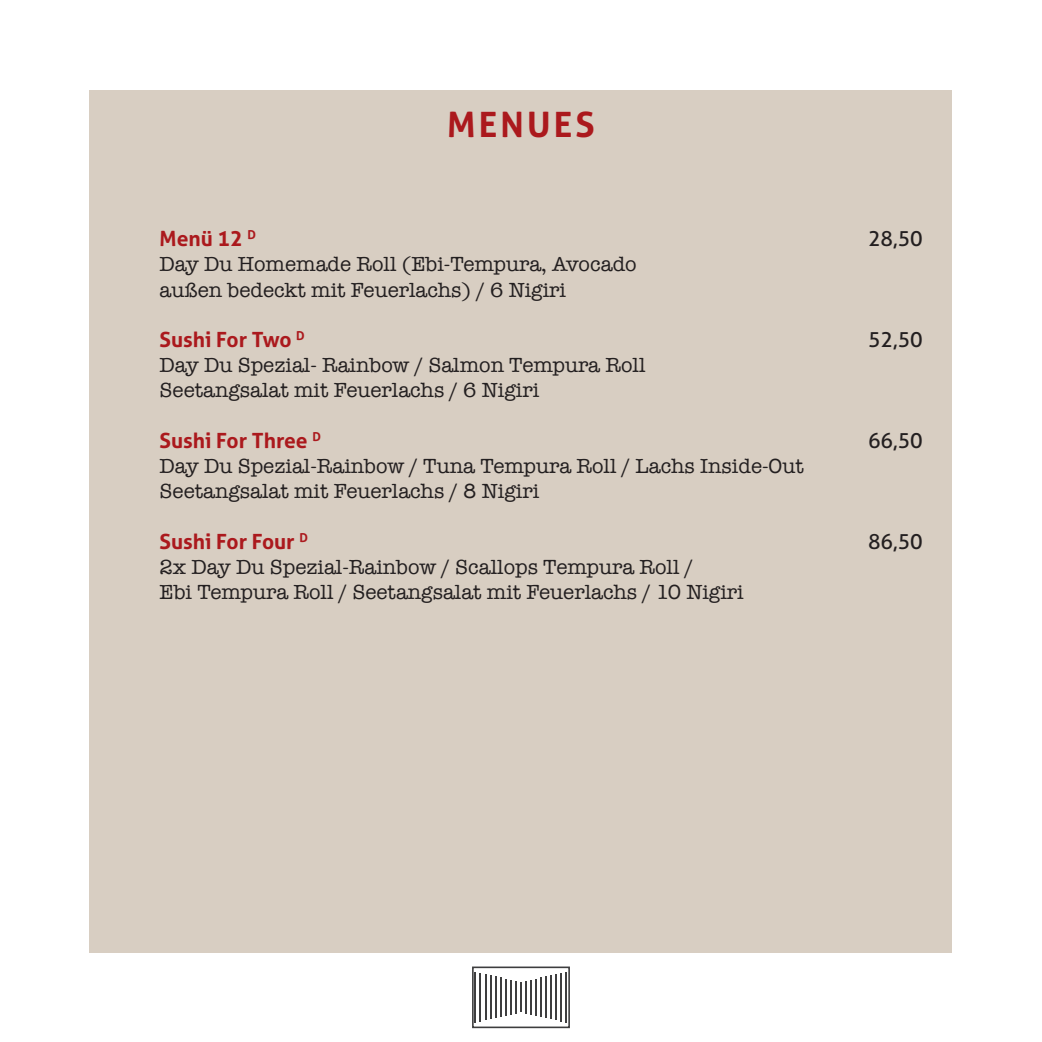
<style>
.page{position:relative;width:1042px;height:1042px;background:#fff}
.page>*{position:absolute;margin:0;border:0;box-sizing:border-box;transform-origin:0 0}
.t1{font:700 35px "Aller";letter-spacing:.09em;color:#ab191d}
.t2{font:21px "American Typewriter";color:#231f20}
.t3{font:700 21px "Aller";color:#ab191d}
.t4{font:21px "Aller";color:#231f20}
</style>
<div class="page">
<div style="left:472px;top:966px;width:98px;height:62px;border:2px solid #3e3e3f"></div>
<hr style="left:474px;top:972px;width:2px;height:50px;background:#3e3e3f">
<hr style="left:479px;top:973px;width:2px;height:48px;background:#3e3e3f">
<hr style="left:485px;top:974px;width:1px;height:46px;background:#3e3e3f">
<hr style="left:490px;top:975px;width:1px;height:44px;background:#3e3e3f">
<hr style="left:495px;top:976px;width:1px;height:42px;background:#3e3e3f">
<hr style="left:500px;top:978px;width:1px;height:39px;background:#3e3e3f">
<hr style="left:505px;top:979px;width:2px;height:36px;background:#3e3e3f">
<hr style="left:510px;top:980px;width:2px;height:34px;background:#3e3e3f">
<hr style="left:515px;top:981px;width:2px;height:32px;background:#3e3e3f">
<hr style="left:565px;top:972px;width:2px;height:50px;background:#3e3e3f">
<hr style="left:560px;top:973px;width:2px;height:48px;background:#3e3e3f">
<hr style="left:555px;top:974px;width:2px;height:46px;background:#3e3e3f">
<hr style="left:550px;top:975px;width:2px;height:44px;background:#3e3e3f">
<hr style="left:545px;top:976px;width:2px;height:42px;background:#3e3e3f">
<hr style="left:540px;top:978px;width:2px;height:39px;background:#3e3e3f">
<hr style="left:535px;top:979px;width:2px;height:36px;background:#3e3e3f">
<hr style="left:530px;top:980px;width:2px;height:34px;background:#3e3e3f">
<hr style="left:525px;top:981px;width:2px;height:32px;background:#3e3e3f">
<hr style="left:520px;top:982px;width:2px;height:30px;background:#3e3e3f">
<div style="left:89px;top:89px;width:863px;height:863px;background:#d8cec2"></div>
<p class="t1" style="left:447px;top:103px;width:149px">MENUES</p>
<p class="t3" style="left:160px;top:226px;width:98px">Menü 12 <sup>D</sup></p>
<p class="t2" style="left:160px;top:248px;width:479px">Day Du Homemade Roll (Ebi-Tempura, Avocado</p>
<p class="t2" style="left:160px;top:274px;width:408px">außen bedeckt mit Feuerlachs) / 6 Nigiri</p>
<p class="t3" style="left:160px;top:327px;width:147px">Sushi For Two <sup>D</sup></p>
<p class="t2" style="left:160px;top:349px;width:487px">Day Du Spezial- Rainbow / Salmon Tempura Roll</p>
<p class="t2" style="left:160px;top:374px;width:381px">Seetangsalat mit Feuerlachs / 6 Nigiri</p>
<p class="t3" style="left:160px;top:427px;width:163px">Sushi For Three <sup>D</sup></p>
<p class="t2" style="left:160px;top:450px;width:645px">Day Du Spezial-Rainbow / Tuna Tempura Roll / Lachs Inside-Out</p>
<p class="t2" style="left:160px;top:475px;width:381px">Seetangsalat mit Feuerlachs / 8 Nigiri</p>
<p class="t3" style="left:160px;top:528px;width:150px">Sushi For Four <sup>D</sup></p>
<p class="t2" style="left:160px;top:551px;width:535px">2x Day Du Spezial-Rainbow / Scallops Tempura Roll /</p>
<p class="t2" style="left:160px;top:576px;width:586px">Ebi Tempura Roll / Seetangsalat mit Feuerlachs / 10 Nigiri</p>
<p class="t4" style="left:868px;top:226px;width:56px">28,50</p>
<p class="t4" style="left:868px;top:327px;width:56px">52,50</p>
<p class="t4" style="left:868px;top:428px;width:56px">66,50</p>
<p class="t4" style="left:868px;top:528px;width:56px">86,50</p>
</div>
